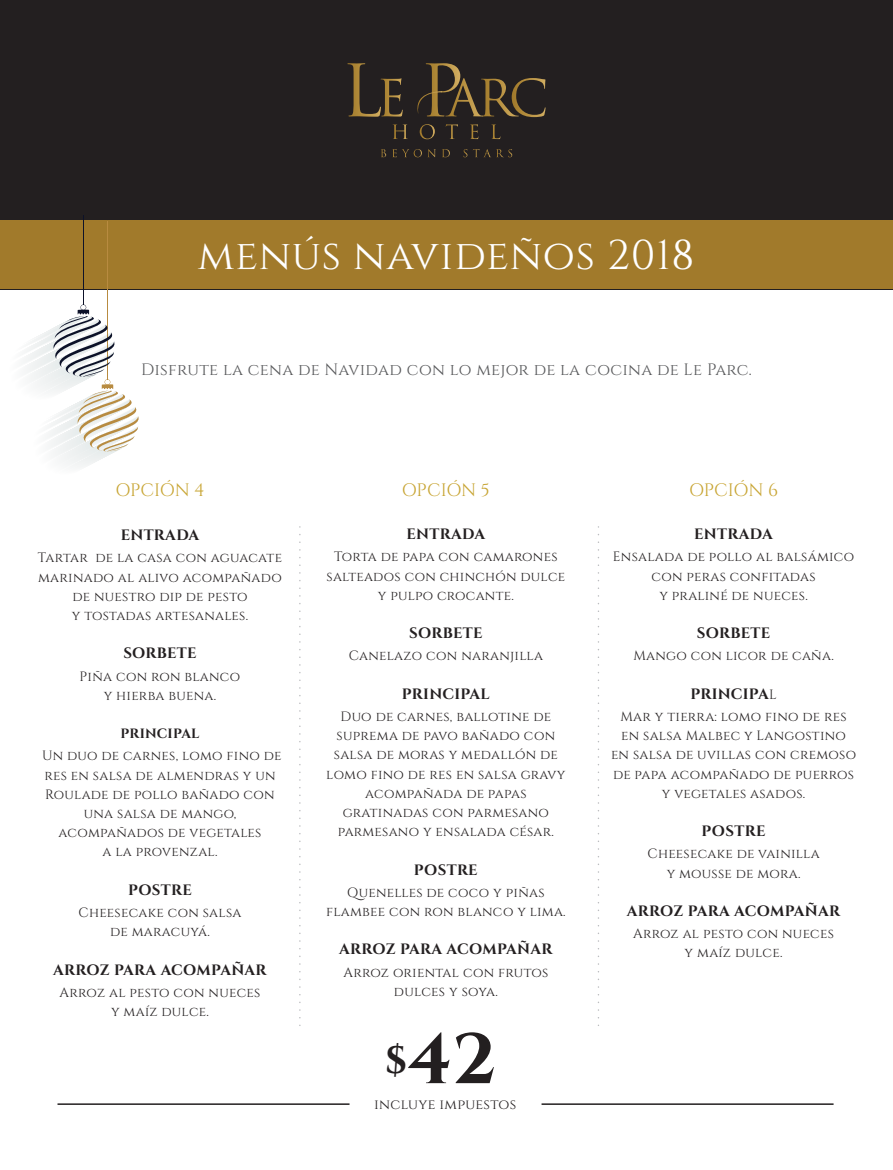
<style>
.page{position:relative;width:893px;height:1170px;background:#fff}
.page>*{position:absolute;margin:0;border:0;box-sizing:border-box;transform-origin:0 0}
.t1{font:700 71.1px "Cinzel";color:#231f20}
.t2{font:41.55px "Cinzel";letter-spacing:.02em;color:#fff}
.t3{font:700 38.1px "Cinzel";color:#231f20}
.t4{font:18px "Cinzel";letter-spacing:-.02em;color:#c8a534}
.t5{font:16.5px "Cinzel";letter-spacing:.02em;color:#57585a}
.t6{font:700 15px "Cinzel";letter-spacing:.015em;color:#231f20}
.t7{font:14.1px "Cinzel";letter-spacing:.02em;color:#231f20}
.t8{font:13.5px/19.2px "Cinzel";letter-spacing:.02em;color:#231f20;text-align:center}
.t9{font:700 13.5px "Cinzel";letter-spacing:.02em;color:#231f20}
.s1{font-weight:400;font-size:13.5px}
</style>
<div class="page">
<hr style="left:57px;top:1103px;width:293px;height:2px;background:#231f20">
<hr style="left:542px;top:1103px;width:292px;height:2px;background:#231f20">
<svg style="left:299px;top:534px;width:2px;height:492px"></svg>
<svg style="left:598px;top:534px;width:1px;height:492px"></svg>
<div style="left:0;top:0;width:893px;height:289px;background:#231f20"></div>
<div style="left:0;top:220px;width:893px;height:69px;background:#a17a2b"></div>
<svg style="left:381px;top:149px;width:5px;height:8px"></svg>
<svg style="left:392px;top:149px;width:44px;height:8px"></svg>
<svg style="left:442px;top:149px;width:8px;height:8px"></svg>
<svg style="left:463px;top:149px;width:4px;height:8px"></svg>
<svg style="left:473px;top:149px;width:39px;height:8px"></svg>
<svg style="left:347px;top:63px;width:56px;height:54px"></svg>
<svg style="left:417px;top:63px;width:129px;height:54px"></svg>
<svg style="left:393px;top:124px;width:15px;height:15px"></svg>
<svg style="left:420px;top:124px;width:15px;height:15px"></svg>
<svg style="left:446px;top:124px;width:12px;height:15px"></svg>
<svg style="left:470px;top:124px;width:8px;height:15px"></svg>
<svg style="left:491px;top:124px;width:9px;height:15px"></svg>
<hr style="left:107px;top:221px;width:1px;height:158px;background:#b88b40">
<hr style="left:83px;top:216px;width:1px;height:89px;background:#0d1229">
<svg style="left:24px;top:305px;width:115px;height:162px"></svg>
<h2 class="t2" style="left:198px;top:231px;width:498px">menús navideños 2018</h2>
<p class="t5" style="left:141px;top:360px;width:612px">Disfrute la cena de Navidad con lo mejor de la cocina de Le Parc.</p>
<h3 class="t4" style="left:115px;top:479px;width:91px">OPCIÓN 4</h3>
<h3 class="t4" style="left:402px;top:479px;width:89px">OPCIÓN 5</h3>
<h3 class="t4" style="left:689px;top:479px;width:91px">OPCIÓN 6</h3>
<p class="t6" style="left:121px;top:526px;width:80px">ENTRADA</p>
<p class="t8" style="left:38px;top:549px;width:246px">Tartar de la casa con aguacate marinado al alivo acompañado de nuestro dip de pesto<br>y tostadas artesanales.</p>
<p class="t6" style="left:123px;top:644px;width:75px">SORBETE</p>
<p class="t8" style="left:80px;top:667px;width:162px">Piña con ron blanco y hierba buena.</p>
<p class="t9" style="left:120px;top:725px;width:81px">PRINCIPAL</p>
<p class="t8" style="left:42px;top:747px;width:241px">Un duo de carnes, lomo fino de res en salsa de almendras y un<br>Roulade de pollo bañado con una salsa de mango, acompañados de vegetales<br>a la provenzal.</p>
<p class="t6" style="left:128px;top:881px;width:65px">POSTRE</p>
<p class="t8" style="left:79px;top:903px;width:164px">Cheesecake con salsa de maracuyá.</p>
<p class="t6" style="left:53px;top:960px;width:215px">ARROZ PARA ACOMPAÑAR</p>
<p class="t8" style="left:60px;top:983px;width:202px">Arroz al pesto con nueces y maíz dulce.</p>
<p class="t6" style="left:407px;top:525px;width:80px">ENTRADA</p>
<p class="t8" style="left:327px;top:548px;width:240px">Torta de papa con camarones salteados con chinchón dulce y pulpo crocante.</p>
<p class="t6" style="left:409px;top:624px;width:75px">SORBETE</p>
<p class="t8" style="left:349px;top:647px;width:196px">Canelazo con naranjilla</p>
<p class="t6" style="left:402px;top:685px;width:89px">PRINCIPAL</p>
<p class="t8" style="left:326px;top:707px;width:241px">Duo de carnes, ballotine de suprema de pavo bañado con salsa de moras y medallón de lomo fino de res en salsa gravy acompañada de papas gratinadas con parmesano parmesano y ensalada césar.</p>
<p class="t6" style="left:414px;top:860px;width:65px">POSTRE</p>
<p class="t8" style="left:326px;top:883px;width:241px">Quenelles de coco y piñas flambee con ron blanco y lima.</p>
<p class="t6" style="left:339px;top:940px;width:215px">ARROZ PARA ACOMPAÑAR</p>
<p class="t8" style="left:343px;top:963px;width:206px">Arroz oriental con frutos dulces y soya.</p>
<h1 class="t1" style="left:408px;top:1016px;width:90px">42</h1>
<p class="t7" style="left:374px;top:1096px;width:144px">incluye impuestos</p>
<h3 class="t3" style="left:385px;top:1037px;width:23px">$</h3>
<p class="t6" style="left:694px;top:525px;width:80px">ENTRADA</p>
<p class="t8" style="left:613px;top:548px;width:243px">Ensalada de pollo al balsámico con peras confitadas<br>y praliné de nueces.</p>
<p class="t6" style="left:697px;top:624px;width:75px">SORBETE</p>
<p class="t8" style="left:633px;top:647px;width:202px">Mango con licor de caña.</p>
<p class="t6" style="left:690px;top:685px;width:88px">PRINCIPA<span class="s1">L</span></p>
<p class="t8" style="left:611px;top:707px;width:247px">Mar y tierra: lomo fino de res en salsa Malbec y Langostino en salsa de uvillas con cremoso de papa acompañado de puerros y vegetales asados.</p>
<p class="t6" style="left:702px;top:822px;width:65px">POSTRE</p>
<p class="t8" style="left:647px;top:845px;width:174px">Cheesecake de vainilla y mousse de mora.</p>
<p class="t6" style="left:627px;top:902px;width:215px">ARROZ PARA ACOMPAÑAR</p>
<p class="t8" style="left:633px;top:925px;width:202px">Arroz al pesto con nueces y maíz dulce.</p>
</div>
